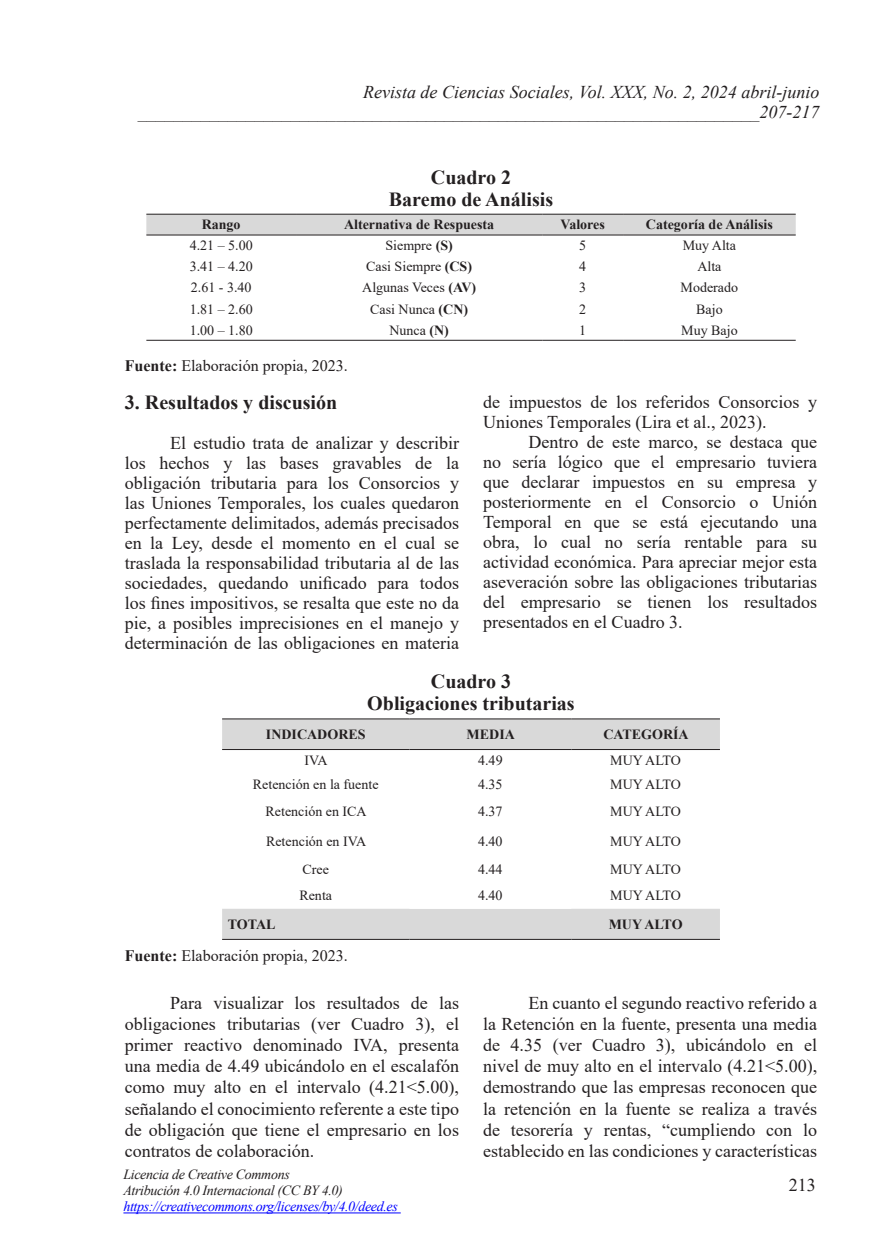
<style>
.page{position:relative;width:874px;height:1259px;background:#fff}
.page>*{position:absolute;margin:0;border:0;box-sizing:border-box;transform-origin:0 0}
.t1{font:700 20px/22px "Times New Roman";color:#231f20;text-align:center}
.t2{font:18px/20px "Times New Roman";color:#231f20;text-align:justify}
.t3{font:italic 18px/20px "Times New Roman";color:#231f20;text-align:right}
.t4{font:16px "Times New Roman";color:#231f20}
.t5{font:14px "Times New Roman";color:#231f20}
.t6{font:700 14px "Times New Roman";color:#231f20}
.t7{font:italic 14px/16px "Times New Roman";letter-spacing:-.025em;color:#231f20}
.t8{font:italic 14px "Times New Roman";letter-spacing:-.025em;color:#00f}
.s1{font-weight:700}
</style>
<div class="page">
<hr style="left:123px;top:1212px;width:277px;height:1px;background:#00f">
<div style="left:146px;top:215px;width:649px;height:19px;background:#d9d9d9"></div>
<hr style="left:146px;top:214px;width:150px;height:1px;background:#231f20">
<hr style="left:296px;top:214px;width:246px;height:1px;background:#231f20">
<hr style="left:542px;top:214px;width:80px;height:1px;background:#231f20">
<hr style="left:622px;top:214px;width:173px;height:1px;background:#231f20">
<hr style="left:146px;top:234px;width:150px;height:1px;background:#231f20">
<hr style="left:296px;top:234px;width:246px;height:1px;background:#231f20">
<hr style="left:542px;top:234px;width:80px;height:1px;background:#231f20">
<hr style="left:622px;top:234px;width:173px;height:1px;background:#231f20">
<hr style="left:146px;top:340px;width:150px;height:1px;background:#231f20">
<hr style="left:296px;top:340px;width:246px;height:1px;background:#231f20">
<hr style="left:542px;top:340px;width:80px;height:1px;background:#231f20">
<hr style="left:622px;top:340px;width:173px;height:1px;background:#231f20">
<svg style="left:222px;top:719px;width:497px;height:220px"></svg>
<svg style="left:409px;top:750px;width:162px;height:158px"></svg>
<hr style="left:222px;top:718px;width:187px;height:1px;background:#231f20">
<hr style="left:409px;top:718px;width:162px;height:1px;background:#231f20">
<hr style="left:571px;top:718px;width:148px;height:1px;background:#231f20">
<hr style="left:222px;top:749px;width:187px;height:1px;background:#231f20">
<hr style="left:409px;top:749px;width:162px;height:1px;background:#231f20">
<hr style="left:571px;top:749px;width:148px;height:1px;background:#231f20">
<hr style="left:222px;top:939px;width:187px;height:1px;background:#231f20">
<hr style="left:409px;top:939px;width:162px;height:1px;background:#231f20">
<hr style="left:571px;top:939px;width:148px;height:1px;background:#231f20">
<p class="t3" style="left:138px;top:81px;width:683px">Revista de Ciencias Sociales, Vol. XXX, No. 2, 2024 abril-junio _____________________________________________________________________207-217</p>
<p class="t1" style="left:389px;top:165px;width:166px">Cuadro 2<br>Baremo de Análisis</p>
<p class="t6" style="left:202px;top:214px;width:40px">Rango</p>
<p class="t6" style="left:344px;top:214px;width:152px">Alternativa de Respuesta</p>
<p class="t6" style="left:560px;top:214px;width:46px">Valores</p>
<p class="t6" style="left:645px;top:214px;width:128px">Categoría de Análisis</p>
<p class="t5" style="left:189px;top:236px;width:64px">4.21 – 5.00</p>
<p class="t5" style="left:385px;top:236px;width:69px">Siempre <span class="s1">(S)</span></p>
<p class="t5" style="left:579px;top:236px;width:8px">5</p>
<p class="t5" style="left:682px;top:236px;width:55px">Muy Alta</p>
<p class="t5" style="left:189px;top:257px;width:64px">3.41 – 4.20</p>
<p class="t5" style="left:366px;top:257px;width:107px">Casi Siempre <span class="s1">(CS)</span></p>
<p class="t5" style="left:579px;top:257px;width:8px">4</p>
<p class="t5" style="left:697px;top:257px;width:26px">Alta</p>
<p class="t5" style="left:191px;top:278px;width:62px">2.61 - 3.40</p>
<p class="t5" style="left:362px;top:278px;width:115px">Algunas Veces <span class="s1">(AV)</span></p>
<p class="t5" style="left:579px;top:278px;width:8px">3</p>
<p class="t5" style="left:680px;top:278px;width:59px">Moderado</p>
<p class="t5" style="left:189px;top:299px;width:64px">1.81 – 2.60</p>
<p class="t5" style="left:370px;top:299px;width:99px">Casi Nunca <span class="s1">(CN)</span></p>
<p class="t5" style="left:579px;top:299px;width:8px">2</p>
<p class="t5" style="left:695px;top:299px;width:28px">Bajo</p>
<p class="t5" style="left:189px;top:320px;width:64px">1.00 – 1.80</p>
<p class="t5" style="left:389px;top:320px;width:61px">Nunca <span class="s1">(N)</span></p>
<p class="t5" style="left:579px;top:320px;width:8px">1</p>
<p class="t5" style="left:680px;top:320px;width:58px">Muy Bajo</p>
<p class="t4" style="left:125px;top:354px;width:224px"><span class="s1">Fuente:</span> Elaboración propia, 2023.</p>
<p class="t1" style="left:125px;top:390px;width:214px">3. Resultados y discusión</p>
<p class="t2" style="left:125px;top:432px;width:335px;text-indent:45px">El estudio trata de analizar y describir los hechos y las bases gravables de la obligación tributaria para los Consorcios y las Uniones Temporales, los cuales quedaron perfectamente delimitados, además precisados en la Ley, desde el momento en el cual se traslada la responsabilidad tributaria al de las sociedades, quedando unificado para todos los fines impositivos, se resalta que este no da pie, a posibles imprecisiones en el manejo y determinación de las obligaciones en materia</p>
<p class="t2" style="left:483px;top:391px;width:335px">de impuestos de los referidos Consorcios y<br>Uniones Temporales (Lira et al., 2023).</p>
<p class="t2" style="left:483px;top:431px;width:335px;text-indent:45px">Dentro de este marco, se destaca que no sería lógico que el empresario tuviera que declarar impuestos en su empresa y posteriormente en el Consorcio o Unión Temporal en que se está ejecutando una obra, lo cual no sería rentable para su actividad económica. Para apreciar mejor esta aseveración sobre las obligaciones tributarias del empresario se tienen los resultados presentados en el Cuadro 3.</p>
<p class="t1" style="left:367px;top:670px;width:209px">Cuadro 3<br>Obligaciones tributarias</p>
<p class="t6" style="left:266px;top:724px;width:101px">INDICADORES</p>
<p class="t6" style="left:466px;top:724px;width:50px">MEDIA</p>
<p class="t6" style="left:603px;top:724px;width:87px">CATEGORÍA</p>
<p class="t5" style="left:304px;top:751px;width:25px">IVA</p>
<p class="t5" style="left:478px;top:751px;width:26px">4.49</p>
<p class="t5" style="left:610px;top:751px;width:72px">MUY ALTO</p>
<p class="t5" style="left:253px;top:774px;width:127px">Retención en la fuente</p>
<p class="t5" style="left:478px;top:774px;width:26px">4.35</p>
<p class="t5" style="left:610px;top:774px;width:72px">MUY ALTO</p>
<p class="t5" style="left:265px;top:801px;width:103px">Retención en ICA</p>
<p class="t5" style="left:478px;top:801px;width:26px">4.37</p>
<p class="t5" style="left:610px;top:801px;width:72px">MUY ALTO</p>
<p class="t5" style="left:266px;top:831px;width:102px">Retención en IVA</p>
<p class="t5" style="left:478px;top:831px;width:26px">4.40</p>
<p class="t5" style="left:610px;top:831px;width:72px">MUY ALTO</p>
<p class="t5" style="left:302px;top:859px;width:28px">Cree</p>
<p class="t5" style="left:478px;top:859px;width:26px">4.44</p>
<p class="t5" style="left:610px;top:859px;width:72px">MUY ALTO</p>
<p class="t5" style="left:299px;top:885px;width:34px">Renta</p>
<p class="t5" style="left:478px;top:885px;width:26px">4.40</p>
<p class="t5" style="left:610px;top:885px;width:72px">MUY ALTO</p>
<p class="t6" style="left:228px;top:914px;width:49px">TOTAL</p>
<p class="t6" style="left:608px;top:914px;width:75px">MUY ALTO</p>
<p class="t4" style="left:125px;top:944px;width:224px"><span class="s1">Fuente:</span> Elaboración propia, 2023.</p>
<p class="t2" style="left:125px;top:991px;width:335px;line-height:21.2px;text-indent:45px">Para visualizar los resultados de las obligaciones tributarias (ver Cuadro 3), el primer reactivo denominado IVA, presenta una media de 4.49 ubicándolo en el escalafón como muy alto en el intervalo (4.21&lt;5.00), señalando el conocimiento referente a este tipo de obligación que tiene el empresario en los contratos de colaboración.</p>
<p class="t2" style="left:483px;top:991px;width:335px;line-height:21.2px;text-indent:45px">En cuanto el segundo reactivo referido a la Retención en la fuente, presenta una media de 4.35 (ver Cuadro 3), ubicándolo en el nivel de muy alto en el intervalo (4.21&lt;5.00), demostrando que las empresas reconocen que la retención en la fuente se realiza a través de tesorería y rentas, “cumpliendo con lo establecido en las condiciones y características</p>
<p class="t7" style="left:123px;top:1166px;width:221px">Licencia de Creative Commons<br>Atribución 4.0 Internacional (CC BY 4.0)</p>
<p class="t8" style="left:123px;top:1197px;width:276px">https://creativecommons.org/licenses/by/4.0/deed.es</p>
<p class="t2" style="left:788px;top:1174px;width:28px">213</p>
</div>
